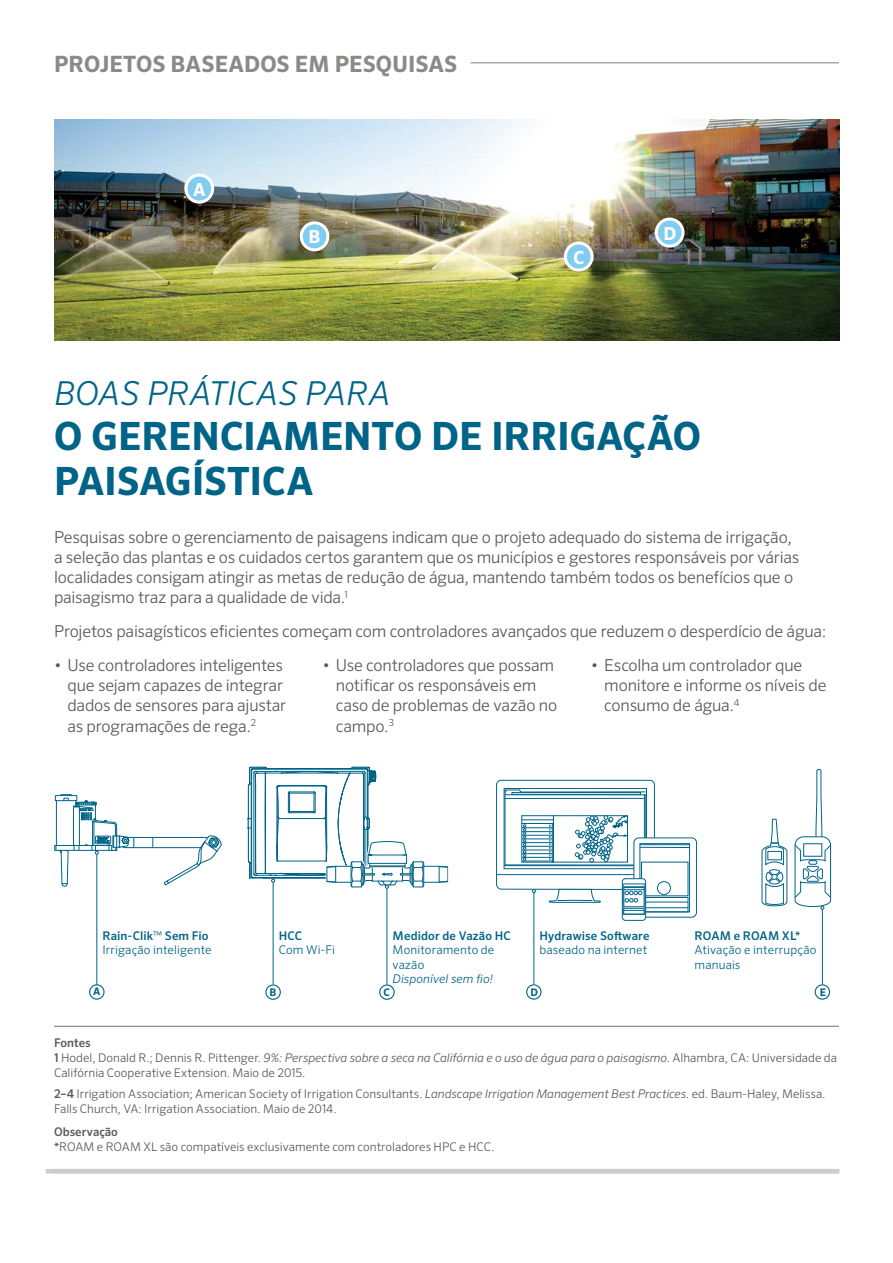
<style>
.page{position:relative;width:893px;height:1263px;background:#fff}
.page>*{position:absolute;margin:0;border:0;box-sizing:border-box;transform-origin:0 0}
.t1{font:700 39px/45px "Sero Pro";letter-spacing:-.005em;color:#006488}
.t2{font:italic 300 33px "Sero Pro";letter-spacing:-.01em;color:#006488}
.t3{font:700 22.5px "Sero Pro";color:#8c8987}
.t4{font:700 18px "Sero Pro";color:#fff}
.t5{font:300 16.5px/20.2px "Sero Pro";letter-spacing:-.01em;color:#58595b}
.t6{font:300 12px/15px "Sero Pro";color:#58595b}
.t7{font:300 12px/14.4px "Sero Pro";letter-spacing:.01em;color:#006488}
.t8{font:500 12px "Sero Pro";letter-spacing:.01em;color:#006488}
.t9{font:italic 300 12px "Sero Pro";letter-spacing:.005em;color:#006488}
.t10{font:700 10.5px "Sero Pro";color:#006488}
.s1{font-weight:500}
.s2{font-style:italic}
</style>
<div class="page">
<hr style="left:46px;top:1169px;width:793px;height:4px;background:#cfcdcb">
<hr style="left:471px;top:62px;width:368px;height:2px;background:#aca9a7">
<hr style="left:96px;top:854px;width:1px;height:140px;background:#006488">
<img style="left:54px;top:120px;width:785px;height:220px">
<hr style="left:54px;top:1026px;width:785px;height:1px;background:#716f6c">
<svg style="left:54px;top:794px;width:168px;height:92px"></svg>
<hr style="left:533px;top:892px;width:1px;height:92px;background:#006488">
<hr style="left:822px;top:909px;width:1px;height:75px;background:#006488">
<svg style="left:248px;top:766px;width:200px;height:261px"></svg>
<div style="left:496px;top:780px;width:159px;height:110px;border:1px solid #006488;border-radius:5px"></div>
<hr style="left:496px;top:874px;width:158px;height:1px;background:#006488">
<div style="left:504px;top:788px;width:143px;height:81px;border:1px solid #006488"></div>
<svg style="left:548px;top:889px;width:53px;height:14px"></svg>
<hr style="left:504px;top:865px;width:142px;height:1px;background:#006488">
<svg style="left:505px;top:788px;width:141px;height:77px"></svg>
<svg style="left:634px;top:838px;width:62px;height:79px"></svg>
<div style="left:634px;top:838px;width:63px;height:79px;border:1px solid #006488;border-radius:5px"></div>
<div style="left:640px;top:843px;width:50px;height:69px;border:1px solid #006488"></div>
<hr style="left:640px;top:844px;width:50px;height:1px;background:#006488">
<hr style="left:640px;top:847px;width:49px;height:1px;background:#006488">
<div style="left:644px;top:897px;width:44px;height:15px;border:1px solid #006488"></div>
<hr style="left:644px;top:902px;width:44px;height:1px;background:#006488">
<hr style="left:644px;top:907px;width:44px;height:1px;background:#006488">
<div style="left:657px;top:881px;width:14px;height:14px;border:1px solid #006488;border-radius:50%"></div>
<svg style="left:622px;top:879px;width:24px;height:41px"></svg>
<div style="left:622px;top:878px;width:24px;height:42px;border:1px solid #006488;border-radius:3px"></div>
<div style="left:623px;top:884px;width:22px;height:30px;border:1px solid #006488"></div>
<div style="left:624px;top:887px;width:20px;height:20px;border:1px solid #006488"></div>
<svg style="left:623px;top:908px;width:21px;height:6px"></svg>
<svg style="left:623px;top:886px;width:22px;height:16px"></svg>
<svg style="left:761px;top:819px;width:27px;height:87px"></svg>
<svg style="left:794px;top:769px;width:37px;height:141px"></svg>
<div style="left:768px;top:851px;width:14px;height:9px;border:1px solid #006488"></div>
<div style="left:186px;top:175px;width:27px;height:27px;background:#81cdf2;border-radius:50%"></div>
<div style="left:184px;top:174px;width:30px;height:30px;border:3px solid #fff;border-radius:50%"></div>
<div style="left:301px;top:223px;width:27px;height:27px;background:#81cdf2;border-radius:50%"></div>
<div style="left:300px;top:221px;width:29px;height:30px;border:3px solid #fff;border-radius:50%"></div>
<div style="left:565px;top:243px;width:27px;height:27px;background:#81cdf2;border-radius:50%"></div>
<div style="left:564px;top:242px;width:30px;height:30px;border:3px solid #fff;border-radius:50%"></div>
<div style="left:656px;top:219px;width:27px;height:27px;background:#81cdf2;border-radius:50%"></div>
<div style="left:655px;top:218px;width:29px;height:30px;border:3px solid #fff;border-radius:50%"></div>
<div style="left:90px;top:985px;width:14px;height:14px;background:#fff;border-radius:50%"></div>
<div style="left:89px;top:984px;width:16px;height:16px;border:1px solid #006488;border-radius:50%"></div>
<div style="left:266px;top:985px;width:14px;height:14px;background:#fff;border-radius:50%"></div>
<div style="left:265px;top:984px;width:16px;height:16px;border:1px solid #006488;border-radius:50%"></div>
<div style="left:380px;top:985px;width:14px;height:14px;background:#fff;border-radius:50%"></div>
<div style="left:379px;top:984px;width:16px;height:16px;border:1px solid #006488;border-radius:50%"></div>
<div style="left:526px;top:984px;width:16px;height:16px;border:1px solid #006488;border-radius:50%"></div>
<div style="left:815px;top:984px;width:15px;height:16px;border:1px solid #006488;border-radius:50%"></div>
<h3 class="t3" style="left:54px;top:50px;width:405px">PROJETOS BASEADOS EM PESQUISAS</h3>
<p class="t4" style="left:193px;top:178px;width:14px">A</p>
<p class="t4" style="left:308px;top:226px;width:14px">B</p>
<p class="t4" style="left:573px;top:246px;width:12px">C</p>
<p class="t4" style="left:664px;top:222px;width:14px">D</p>
<h2 class="t2" style="left:54px;top:374px;width:338px">BOAS PRÁTICAS PARA</h2>
<h1 class="t1" style="left:54px;top:414px;width:648px">O GERENCIAMENTO DE IRRIGAÇÃO<br>PAISAGÍSTICA</h1>
<p class="t5" style="left:54px;top:526px;width:747px">Pesquisas sobre o gerenciamento de paisagens indicam que o projeto adequado do sistema de irrigação, a seleção das plantas e os cuidados certos garantem que os municípios e gestores responsáveis por várias localidades consigam atingir as metas de redução de água, mantendo também todos os benefícios que o paisagismo traz para a qualidade de vida.<sup>1</sup></p>
<p class="t5" style="left:54px;top:621px;width:774px">Projetos paisagísticos eficientes começam com controladores avançados que reduzem o desperdício de água:</p>
<p class="t5" style="left:67px;top:655px;width:220px;text-indent:-13px">• Use controladores inteligentes que sejam capazes de integrar dados de sensores para ajustar as programações de rega.<sup>2</sup></p>
<p class="t5" style="left:336px;top:655px;width:223px;text-indent:-13px">• Use controladores que possam notificar os responsáveis em caso de problemas de vazão no campo.<sup>3</sup></p>
<p class="t5" style="left:604px;top:655px;width:224px;text-indent:-13px">• Escolha um controlador que monitore e informe os níveis de consumo de água.<sup>4</sup></p>
<p class="t7" style="left:102px;top:928px;width:111px"><span class="s1">Rain-Clik</span>™ <span class="s1">Sem Fio<br></span>Irrigação inteligente</p>
<p class="t8" style="left:279px;top:928px;width:25px">HCC</p>
<p class="t7" style="left:279px;top:943px;width:58px">Com Wi-Fi</p>
<p class="t8" style="left:393px;top:928px;width:120px">Medidor de Vazão HC</p>
<p class="t7" style="left:393px;top:943px;width:103px">Monitoramento de vazão</p>
<p class="t9" style="left:393px;top:972px;width:102px">Disponível sem fio!</p>
<p class="t8" style="left:539px;top:928px;width:111px">Hydrawise Software</p>
<p class="t7" style="left:539px;top:943px;width:109px">baseado na internet</p>
<p class="t8" style="left:695px;top:928px;width:107px">ROAM e ROAM XL*</p>
<p class="t7" style="left:695px;top:943px;width:123px">Ativação e interrupção manuais</p>
<p class="t10" style="left:93px;top:985px;width:9px">A</p>
<p class="t10" style="left:270px;top:985px;width:9px">B</p>
<p class="t10" style="left:383px;top:986px;width:8px">C</p>
<p class="t10" style="left:531px;top:986px;width:9px">D</p>
<p class="t10" style="left:820px;top:986px;width:8px">E</p>
<p class="t6" style="left:54px;top:1035px;width:784px"><span class="s1">Fontes<br>1</span> Hodel, Donald R.; Dennis R. Pittenger. <span class="s2">9%: Perspectiva sobre a seca na Califórnia e o uso de água para o paisagismo</span>. Alhambra, CA: Universidade da<br>Califórnia Cooperative Extension. Maio de 2015.</p>
<p class="t6" style="left:54px;top:1086px;width:773px"><span class="s1">2–4</span> Irrigation Association; American Society of Irrigation Consultants. <span class="s2">Landscape Irrigation Management Best Practices</span>. ed. Baum-Haley, Melissa.<br>Falls Church, VA: Irrigation Association. Maio de 2014.</p>
<p class="t6" style="left:54px;top:1124px;width:442px"><span class="s1">Observação<br>*</span>ROAM e ROAM XL são compatíveis exclusivamente com controladores HPC e HCC.</p>
</div>
